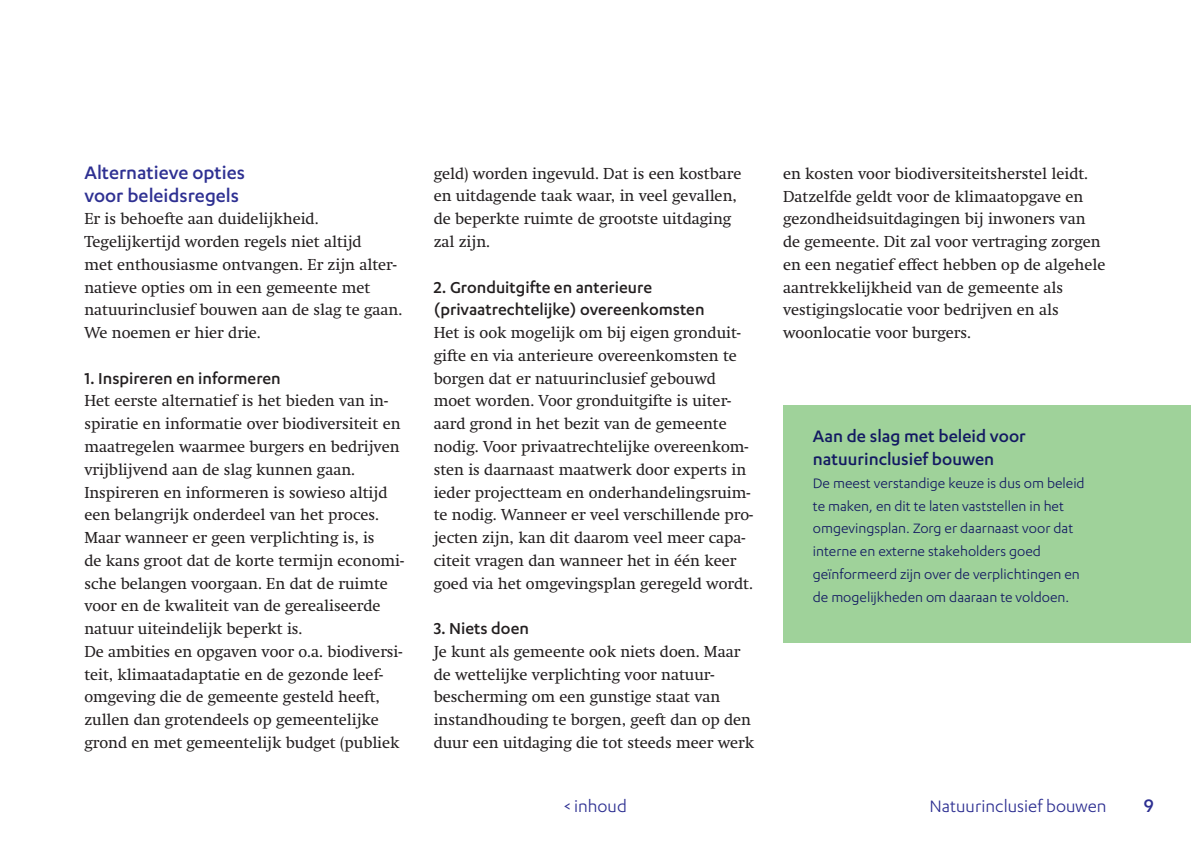
<style>
.page{position:relative;width:1191px;height:844px;background:#fff}
.page>*{position:absolute;margin:0;border:0;box-sizing:border-box;transform-origin:0 0}
.t1{font:500 21px/22.8px "Karbon";color:#2e3092}
.t2{font:500 19.25px/22.8px "Karbon";color:#131a62}
.t3{font:19.25px "Karbon";color:#2e3092}
.t4{font:500 18.38px/22.8px "Karbon";color:#231f20}
.t5{font:15.75px/22.8px "Swift Os F";color:#231f20}
.t6{font:15.75px/22.8px "Karbon";color:#131a62}
</style>
<div class="page">
<div style="left:783px;top:405px;width:408px;height:237px;background:#9fd29a"></div>
<h1 class="t1" style="left:84px;top:160px;width:162px">Alternatieve opties voor beleidsregels</h1>
<p class="t5" style="left:84px;top:208px;width:319px">Er is behoefte aan duidelijkheid.<br>Tegelijkertijd worden regels niet altijd<br>met enthousiasme ontvangen. Er zijn alter&shy;natieve opties om in een gemeente met natuurinclusief bouwen aan de slag te gaan.<br>We noemen er hier drie.</p>
<p class="t4" style="left:84px;top:366px;width:198px">1. Inspireren en informeren</p>
<p class="t5" style="left:84px;top:390px;width:321px">Het eerste alternatief is het bieden van in&shy;spiratie en informatie over biodiversiteit en maatregelen waarmee burgers en bedrijven vrijblijvend aan de slag kunnen gaan.<br>Inspireren en informeren is sowieso altijd een belangrijk onderdeel van het proces.<br>Maar wanneer er geen verplichting is, is<br>de kans groot dat de korte termijn economi&shy;sche belangen voorgaan. En dat de ruimte voor en de kwaliteit van de gerealiseerde natuur uiteindelijk beperkt is.<br>De ambities en opgaven voor o.a. biodiversi&shy;teit, klimaatadaptatie en de gezonde leef&shy;omgeving die de gemeente gesteld heeft, zullen dan grotendeels op gemeentelijke grond en met gemeentelijk budget (publiek</p>
<p class="t5" style="left:434px;top:162px;width:309px">geld) worden ingevuld. Dat is een kostbare en uitdagende taak waar, in veel gevallen, de beperkte ruimte de grootste uitdaging zal zijn.</p>
<p class="t4" style="left:434px;top:275px;width:272px">2. Gronduitgifte en anterieure (privaatrechtelijke) overeenkomsten</p>
<p class="t5" style="left:434px;top:321px;width:321px">Het is ook mogelijk om bij eigen gronduit&shy;gifte en via anterieure overeenkomsten te borgen dat er natuurinclusief gebouwd moet worden. Voor gronduitgifte is uiter&shy;aard grond in het bezit van de gemeente nodig. Voor privaatrechtelijke overeenkom&shy;sten is daarnaast maatwerk door experts in ieder projectteam en onderhandelingsruim&shy;te nodig. Wanneer er veel verschillende pro&shy;jecten zijn, kan dit daarom veel meer capa&shy;citeit vragen dan wanneer het in één keer goed via het omgevingsplan geregeld wordt.</p>
<p class="t4" style="left:434px;top:616px;width:97px">3. Niets doen</p>
<p class="t5" style="left:434px;top:640px;width:322px">Je kunt als gemeente ook niets doen. Maar de wettelijke verplichting voor natuur&shy;bescherming om een gunstige staat van instandhouding te borgen, geeft dan op den duur een uitdaging die tot steeds meer werk</p>
<p class="t5" style="left:783px;top:162px;width:324px">en kosten voor biodiversiteitsherstel leidt.<br>Datzelfde geldt voor de klimaatopgave en gezondheidsuitdagingen bij inwoners van de gemeente. Dit zal voor vertraging zorgen en een negatief effect hebben op de algehele aantrekkelijkheid van de gemeente als vestigingslocatie voor bedrijven en als woonlocatie voor burgers.</p>
<p class="t2" style="left:813px;top:424px;width:214px">Aan de slag met beleid voor natuurinclusief bouwen</p>
<p class="t6" style="left:813px;top:471px;width:273px">De meest verstandige keuze is dus om beleid te maken, en dit te laten vaststellen in het omgevingsplan. Zorg er daarnaast voor dat interne en externe stakeholders goed geïnformeerd zijn over de verplichtingen en de mogelijkheden om daaraan te voldoen.</p>
<p class="t3" style="left:564px;top:795px;width:64px">&lt; inhoud</p>
<p class="t3" style="left:929px;top:795px;width:179px">Natuurinclusief bouwen</p>
<h1 class="t1" style="left:1143px;top:793px;width:12px">9</h1>
</div>
